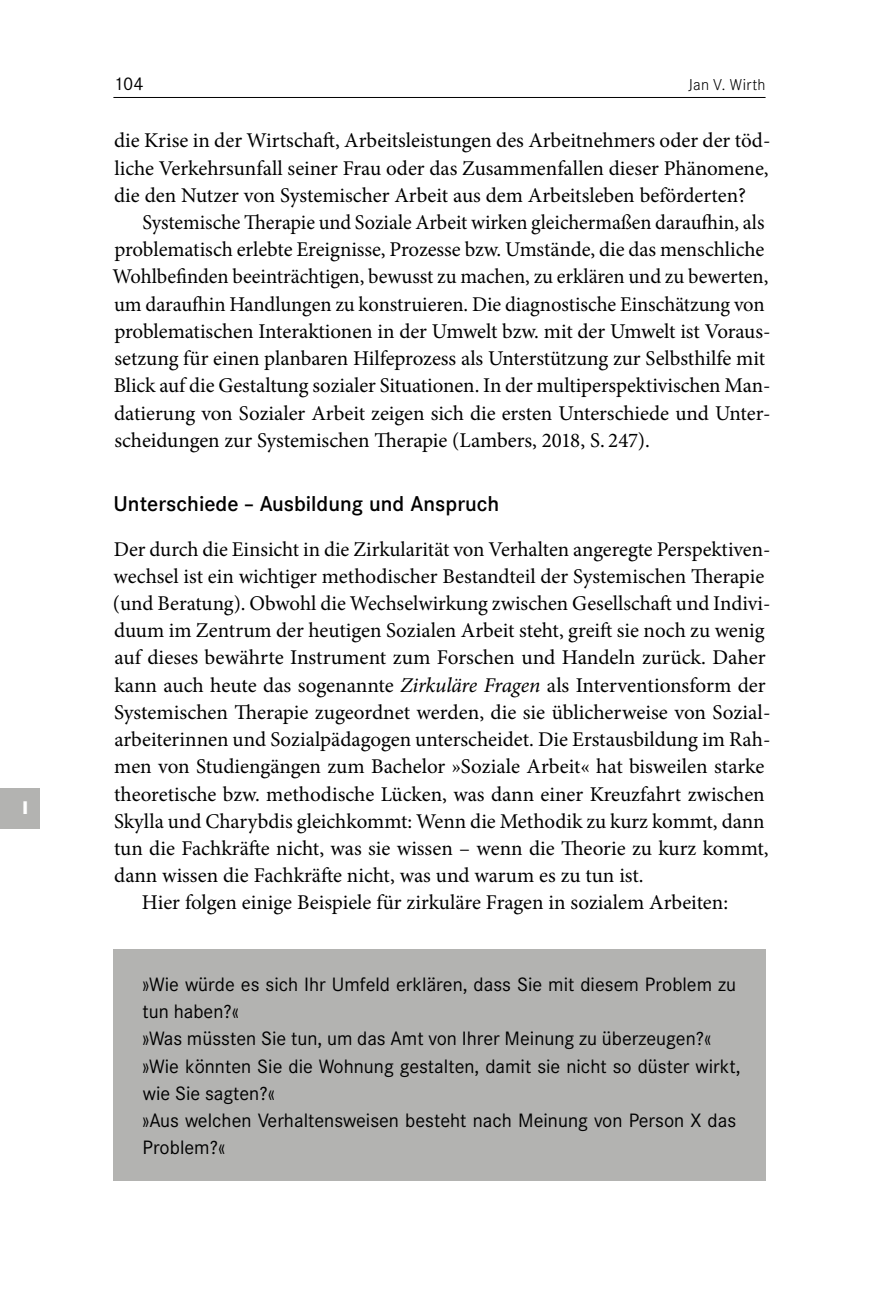
<style>
.page{position:relative;width:879px;height:1304px;background:#fff}
.page>*{position:absolute;margin:0;border:0;box-sizing:border-box;transform-origin:0 0}
._21_Text_mit_Einzug{font:21px/27.2px "Minion Pro";color:#000;text-align:justify}
._20_Text_ohne_Einzug{font:21px/27.2px "Minion Pro";color:#000}
._06_Zwischentitel_Eb{font:500 21px "Corporate S";color:#000}
._70_ZS_Hinterlegung{font:19px/27.2px "Corporate S";color:#000}
.t1{font:18px "Corporate S";color:#000}
.t2{font:800 18px "Corporate S";color:#fff}
.t3{font:300 15.6px "Corporate S";letter-spacing:.02em;color:#000}
.s1{font-style:italic}
</style>
<div class="page">
<hr style="left:113px;top:97px;width:652px;height:1px;background:#000">
<div style="left:0;top:788px;width:40px;height:40px;background:#b3b3b1"></div>
<div style="left:113px;top:949px;width:652px;height:95px;background:#b3b3b1"></div>
<div style="left:113px;top:1031px;width:652px;height:95px;background:#b3b3b1"></div>
<div style="left:113px;top:1085px;width:652px;height:96px;background:#b3b3b1"></div>
<p class="t2" style="left:22px;top:797px;width:8px">I</p>
<p class="t1" style="left:113px;top:73px;width:32px">104</p>
<p class="t3" style="left:688px;top:76px;width:79px">Jan V. Wirth</p>
<p class="_21_Text_mit_Einzug" style="left:114px;top:127px;width:658px">die Krise in der Wirtschaft, Arbeitsleistungen des Arbeitnehmers oder der töd&shy;liche Verkehrsunfall seiner Frau oder das Zusammenfallen dieser Phänomene, die den Nutzer von Systemischer Arbeit aus dem Arbeitsleben beförderten?</p>
<p class="_21_Text_mit_Einzug" style="left:113px;top:209px;width:659px;text-align:left;text-indent:30px">Systemische Therapie und Soziale Arbeit wirken gleichermaßen daraufhin, als problematisch erlebte Ereignisse, Prozesse bzw. Umstände, die das menschliche Wohlbefinden beeinträchtigen, bewusst zu machen, zu erklären und zu bewerten, um daraufhin Handlungen zu konstruieren. Die diagnostische Einschätzung von problematischen Interaktionen in der Umwelt bzw. mit der Umwelt ist Voraus&shy;setzung für einen planbaren Hilfeprozess als Unterstützung zur Selbsthilfe mit Blick auf die Gestaltung sozialer Situationen. In der multiperspektivischen Man&shy;datierung von Sozialer Arbeit zeigen sich die ersten Unterschiede und Unter&shy;scheidungen zur Systemischen Therapie (Lambers, 2018, S. 247).</p>
<p class="_06_Zwischentitel_Eb" style="left:113px;top:491px;width:387px">Unterschiede – Ausbildung und Anspruch</p>
<p class="_20_Text_ohne_Einzug" style="left:113px;top:535px;width:659px">Der durch die Einsicht in die Zirkularität von Verhalten angeregte Perspektiven&shy;wechsel ist ein wichtiger methodischer Bestandteil der Systemischen Therapie (und Beratung). Obwohl die Wechselwirkung zwischen Gesellschaft und Indivi&shy;duum im Zentrum der heutigen Sozialen Arbeit steht, greift sie noch zu wenig auf dieses bewährte Instrument zum Forschen und Handeln zurück. Daher kann auch heute das sogenannte <span class="s1">Zirkuläre Fragen</span> als Interventionsform der Systemischen Therapie zugeordnet werden, die sie üblicherweise von Sozial&shy;arbeiterinnen und Sozialpädagogen unterscheidet. Die Erstausbildung im Rah&shy;men von Studiengängen zum Bachelor »Soziale Arbeit« hat bisweilen starke theoretische bzw. methodische Lücken, was dann einer Kreuzfahrt zwischen Skylla und Charybdis gleichkommt: Wenn die Methodik zu kurz kommt, dann tun die Fachkräfte nicht, was sie wissen – wenn die Theorie zu kurz kommt, dann wissen die Fachkräfte nicht, was und warum es zu tun ist.</p>
<p class="_21_Text_mit_Einzug" style="left:142px;top:889px;width:588px">Hier folgen einige Beispiele für zirkuläre Fragen in sozialem Arbeiten:</p>
<p class="_70_ZS_Hinterlegung" style="left:142px;top:971px;width:596px">»Wie würde es sich Ihr Umfeld erklären, dass Sie mit diesem Problem zu tun haben?«</p>
<p class="_70_ZS_Hinterlegung" style="left:142px;top:1025px;width:572px">»Was müssten Sie tun, um das Amt von Ihrer Meinung zu überzeugen?«</p>
<p class="_70_ZS_Hinterlegung" style="left:142px;top:1053px;width:600px">»Wie könnten Sie die Wohnung gestalten, damit sie nicht so düster wirkt, wie Sie sagten?«</p>
<p class="_70_ZS_Hinterlegung" style="left:142px;top:1107px;width:596px">»Aus welchen Verhaltensweisen besteht nach Meinung von Person X das<br>Problem?«</p>
</div>
